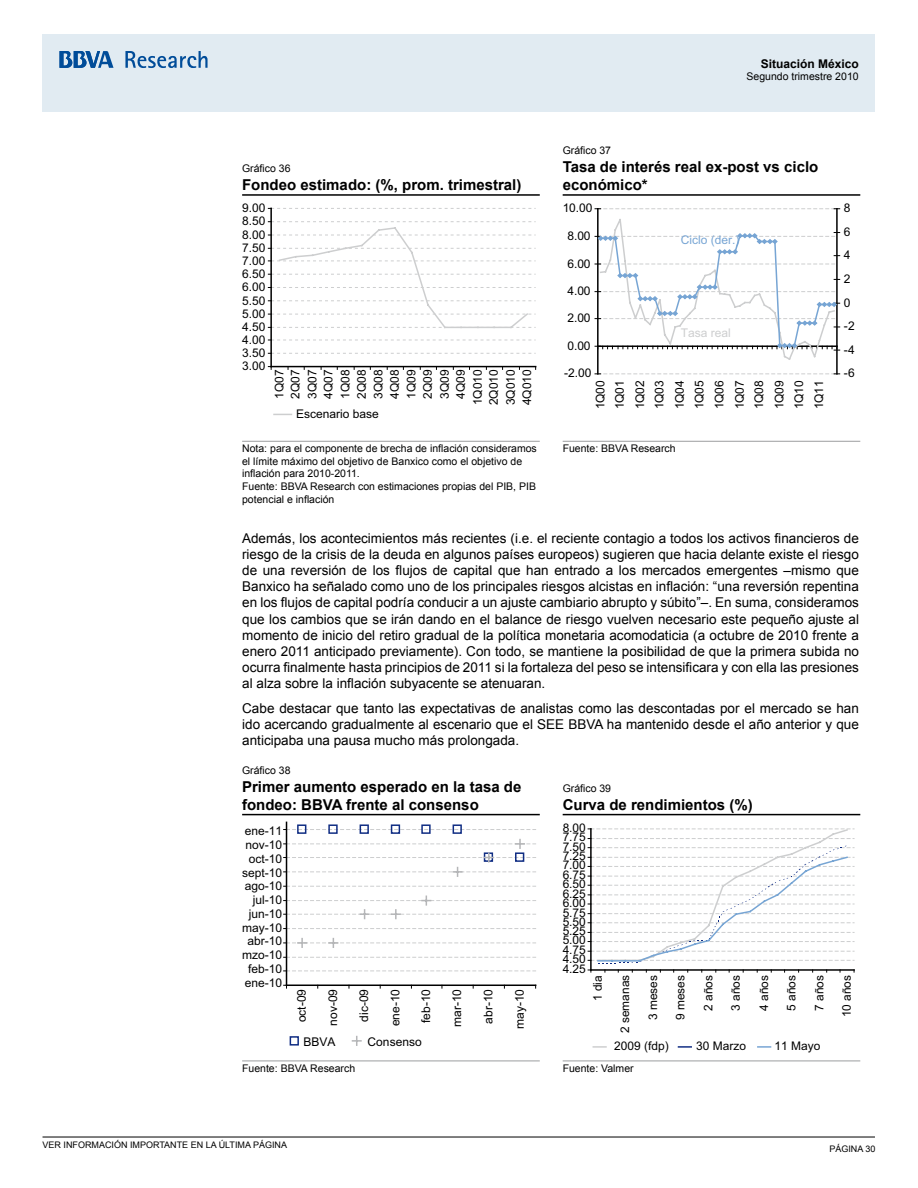
<style>
.page{position:relative;width:918px;height:1188px;background:#fff}
.page>*{position:absolute;margin:0;border:0;box-sizing:border-box;transform-origin:0 0}
.t1{font:700 15px/18px "Arial";color:#000}
.t2{font:13.5px/16.2px "Arial";color:#000;text-align:justify}
.t3{font:12px/16.5px "Arial";color:#000;text-align:center}
.t4{font:700 12px "Arial";color:#000}
.t5{font:12px "Arial";color:#77a5d4}
.t6{font:12px "Arial";color:#cdcecf}
.t7{font:11.85px "Arial";color:#000}
.t8{font:10.5px/12.6px "Arial";color:#000}
.t9{font:9px "Arial";color:#000}
</style>
<div class="page">
<div style="left:43px;top:34px;width:832px;height:77px;background:#e1ebf2"></div>
<svg style="left:125px;top:51px;width:83px;height:17px"></svg>
<svg style="left:60px;top:51px;width:54px;height:17px"></svg>
<hr style="left:43px;top:1137px;width:832px;height:1px;background:#000">
<hr style="left:242px;top:194px;width:298px;height:2px;background:#000">
<hr style="left:563px;top:194px;width:297px;height:2px;background:#000">
<hr style="left:270px;top:208px;width:2px;height:159px;background:#000">
<svg style="left:268px;top:353px;width:268px;height:1px"></svg>
<svg style="left:268px;top:340px;width:268px;height:1px"></svg>
<svg style="left:268px;top:208px;width:268px;height:1px"></svg>
<hr style="left:271px;top:366px;width:265px;height:1px;background:#000">
<svg style="left:268px;top:221px;width:268px;height:108px"></svg>
<svg style="left:274px;top:414px;width:17px;height:1px"></svg>
<hr style="left:597px;top:209px;width:2px;height:165px;background:#000">
<hr style="left:836px;top:209px;width:2px;height:165px;background:#000">
<svg style="left:595px;top:373px;width:245px;height:2px"></svg>
<svg style="left:595px;top:208px;width:245px;height:1px"></svg>
<svg style="left:595px;top:218px;width:245px;height:143px"></svg>
<hr style="left:242px;top:441px;width:298px;height:1px;background:#9c9e9f">
<hr style="left:563px;top:441px;width:297px;height:1px;background:#9c9e9f">
<hr style="left:242px;top:814px;width:298px;height:1px;background:#000">
<hr style="left:563px;top:814px;width:297px;height:1px;background:#000">
<hr style="left:286px;top:822px;width:1px;height:163px;background:#000">
<svg style="left:284px;top:971px;width:252px;height:1px"></svg>
<svg style="left:284px;top:957px;width:252px;height:1px"></svg>
<svg style="left:284px;top:928px;width:252px;height:1px"></svg>
<svg style="left:284px;top:886px;width:252px;height:1px"></svg>
<hr style="left:287px;top:985px;width:249px;height:1px;background:#000">
<svg style="left:284px;top:939px;width:252px;height:8px"></svg>
<svg style="left:284px;top:896px;width:252px;height:23px"></svg>
<svg style="left:284px;top:824px;width:252px;height:52px"></svg>
<div style="left:290px;top:1036px;width:9px;height:10px;border:2px solid #102d83"></div>
<svg style="left:352px;top:1037px;width:9px;height:8px"></svg>
<svg style="left:588px;top:828px;width:267px;height:144px"></svg>
<svg style="left:593px;top:1046px;width:13px;height:2px"></svg>
<svg style="left:678px;top:1046px;width:13px;height:2px"></svg>
<svg style="left:758px;top:1046px;width:13px;height:2px"></svg>
<hr style="left:242px;top:1061px;width:298px;height:1px;background:#9c9e9f">
<hr style="left:563px;top:1061px;width:297px;height:1px;background:#9c9e9f">
<p class="t4" style="left:761px;top:57px;width:100px">Situación México</p>
<p class="t8" style="left:747px;top:70px;width:114px">Segundo trimestre 2010</p>
<p class="t8" style="left:242px;top:162px;width:50px">Gráfico 36</p>
<p class="t1" style="left:242px;top:176px;width:281px">Fondeo estimado: (%, prom. trimestral)</p>
<p class="t8" style="left:563px;top:144px;width:50px">Gráfico 37</p>
<p class="t1" style="left:563px;top:158px;width:257px">Tasa de interés real ex-post vs ciclo económico*</p>
<p class="t3" style="left:242px;top:200px;width:25px">9.00</p>
<p class="t3" style="left:563px;top:200px;width:31px">10.00</p>
<p class="t3" style="left:844px;top:200px;width:8px">8</p>
<p class="t3" style="left:242px;top:213px;width:25px">8.50</p>
<p class="t3" style="left:242px;top:226px;width:25px">8.00</p>
<p class="t3" style="left:242px;top:240px;width:25px">7.50</p>
<p class="t3" style="left:242px;top:252px;width:25px">7.00</p>
<p class="t3" style="left:242px;top:266px;width:25px">6.50</p>
<p class="t3" style="left:242px;top:279px;width:25px">6.00</p>
<p class="t3" style="left:242px;top:292px;width:25px">5.50</p>
<p class="t3" style="left:568px;top:227px;width:25px">8.00</p>
<p class="t3" style="left:568px;top:255px;width:25px">6.00</p>
<p class="t3" style="left:568px;top:283px;width:25px">4.00</p>
<p class="t5" style="left:681px;top:233px;width:60px">Ciclo (der.)</p>
<p class="t3" style="left:844px;top:224px;width:8px">6</p>
<p class="t3" style="left:844px;top:247px;width:8px">4</p>
<p class="t3" style="left:844px;top:270px;width:8px">2</p>
<p class="t3" style="left:844px;top:294px;width:8px">0</p>
<p class="t3" style="left:242px;top:305px;width:25px">5.00</p>
<p class="t3" style="left:242px;top:319px;width:25px">4.50</p>
<p class="t3" style="left:242px;top:331px;width:25px">4.00</p>
<p class="t3" style="left:242px;top:345px;width:25px">3.50</p>
<p class="t3" style="left:568px;top:310px;width:25px">2.00</p>
<p class="t3" style="left:568px;top:337px;width:25px">0.00</p>
<p class="t6" style="left:681px;top:326px;width:51px">Tasa real</p>
<p class="t3" style="left:844px;top:318px;width:12px">-2</p>
<p class="t3" style="left:844px;top:341px;width:12px">-4</p>
<p class="t3" style="left:242px;top:358px;width:25px">3.00</p>
<p class="t3" style="left:271px;top:405px;width:37px;rotate:-90deg">1Q07<br>2Q07<br>3Q07<br>4Q07<br>1Q08<br>2Q08<br>3Q08<br>4Q08<br>1Q09<br>2Q09<br>3Q09<br>4Q09<br>1Q010<br>2Q010<br>3Q010<br>4Q010</p>
<p class="t3" style="left:296px;top:405px;width:84px">Escenario base</p>
<p class="t3" style="left:564px;top:365px;width:29px">-2.00</p>
<p class="t3" style="left:590px;top:409px;width:31px;line-height:20px;text-align:justify;rotate:-90deg">1Q00<br>1Q01<br>1Q02<br>1Q03<br>1Q04<br>1Q05<br>1Q06<br>1Q07<br>1Q08<br>1Q09<br>1Q10<br>1Q11</p>
<p class="t3" style="left:844px;top:365px;width:12px">-6</p>
<p class="t8" style="left:242px;top:442px;width:296px">Nota: para el componente de brecha de inflación consideramos el límite máximo del objetivo de Banxico como el objetivo de inflación para 2010-2011.<br>Fuente: BBVA Research con estimaciones propias del PIB, PIB potencial e inflación</p>
<p class="t8" style="left:563px;top:442px;width:115px">Fuente: BBVA Research</p>
<p class="t2" style="left:242px;top:530px;width:618px">Además, los acontecimientos más recientes (i.e. el reciente contagio a todos los activos financieros de riesgo de la crisis de la deuda en algunos países europeos) sugieren que hacia delante existe el riesgo de una reversión de los flujos de capital que han entrado a los mercados emergentes –mismo que Banxico ha señalado como uno de los principales riesgos alcistas en inflación: “una reversión repentina en los flujos de capital podría conducir a un ajuste cambiario abrupto y súbito”–. En suma, consideramos que los cambios que se irán dando en el balance de riesgo vuelven necesario este pequeño ajuste al momento de inicio del retiro gradual de la política monetaria acomodaticia (a octubre de 2010 frente a enero 2011 anticipado previamente). Con todo, se mantiene la posibilidad de que la primera subida no ocurra finalmente hasta principios de 2011 si la fortaleza del peso se intensificara y con ella las presiones al alza sobre la inflación subyacente se atenuaran.</p>
<p class="t2" style="left:242px;top:700px;width:618px">Cabe destacar que tanto las expectativas de analistas como las descontadas por el mercado se han ido acercando gradualmente al escenario que el SEE BBVA ha mantenido desde el año anterior y que anticipaba una pausa mucho más prolongada.</p>
<p class="t8" style="left:242px;top:764px;width:50px">Gráfico 38</p>
<p class="t1" style="left:242px;top:777px;width:281px">Primer aumento esperado en la tasa de fondeo: BBVA frente al consenso</p>
<p class="t8" style="left:563px;top:782px;width:50px">Gráfico 39</p>
<p class="t1" style="left:563px;top:795px;width:192px">Curva de rendimientos (%)</p>
<p class="t3" style="left:242px;top:824px;width:42px;line-height:13.8px;text-align:right">ene-11 nov-10 oct-10 sept-10 ago-10 jul-10 jun-10 may-10 abr-10 mzo-10 feb-10 ene-10</p>
<p class="t3" style="left:293px;top:1022px;width:35px;rotate:-90deg">oct-09</p>
<p class="t3" style="left:325px;top:1026px;width:38px;rotate:-90deg">nov-09</p>
<p class="t3" style="left:356px;top:1022px;width:34px;rotate:-90deg">dic-09</p>
<p class="t3" style="left:387px;top:1026px;width:39px;rotate:-90deg">ene-10</p>
<p class="t3" style="left:418px;top:1023px;width:36px;rotate:-90deg">feb-10</p>
<p class="t3" style="left:449px;top:1027px;width:40px;rotate:-90deg">mar-10</p>
<p class="t3" style="left:480px;top:1024px;width:36px;rotate:-90deg">abr-10</p>
<p class="t3" style="left:511px;top:1029px;width:42px;rotate:-90deg">may-10</p>
<p class="t3" style="left:303px;top:1033px;width:34px">BBVA</p>
<p class="t3" style="left:368px;top:1033px;width:56px">Consenso</p>
<p class="t7" style="left:563px;top:821px;width:25px">8.00</p>
<p class="t7" style="left:563px;top:831px;width:25px">7.75</p>
<p class="t7" style="left:563px;top:840px;width:25px">7.50</p>
<p class="t7" style="left:563px;top:849px;width:25px">7.25</p>
<p class="t7" style="left:563px;top:859px;width:25px">7.00</p>
<p class="t7" style="left:563px;top:868px;width:25px">6.75</p>
<p class="t7" style="left:563px;top:877px;width:25px">6.50</p>
<p class="t7" style="left:563px;top:887px;width:25px">6.25</p>
<p class="t7" style="left:563px;top:896px;width:25px">6.00</p>
<p class="t7" style="left:563px;top:906px;width:25px">5.75</p>
<p class="t7" style="left:563px;top:915px;width:25px">5.50</p>
<p class="t7" style="left:563px;top:925px;width:25px">5.25</p>
<p class="t7" style="left:563px;top:934px;width:25px">5.00</p>
<p class="t7" style="left:563px;top:943px;width:25px">4.75</p>
<p class="t7" style="left:563px;top:952px;width:25px">4.50</p>
<p class="t7" style="left:563px;top:962px;width:25px">4.25</p>
<p class="t7" style="left:591px;top:1001px;width:27px;rotate:-90deg">1 dia</p>
<p class="t7" style="left:618px;top:1033px;width:60px;rotate:-90deg">2 semanas</p>
<p class="t7" style="left:646px;top:1020px;width:46px;rotate:-90deg">3 meses</p>
<p class="t7" style="left:674px;top:1020px;width:46px;rotate:-90deg">9 meses</p>
<p class="t7" style="left:702px;top:1011px;width:37px;rotate:-90deg">2 años</p>
<p class="t7" style="left:729px;top:1011px;width:37px;rotate:-90deg">3 años</p>
<p class="t7" style="left:757px;top:1011px;width:37px;rotate:-90deg">4 años</p>
<p class="t7" style="left:785px;top:1011px;width:37px;rotate:-90deg">5 años</p>
<p class="t7" style="left:813px;top:1011px;width:37px;rotate:-90deg">7 años</p>
<p class="t7" style="left:840px;top:1017px;width:44px;rotate:-90deg">10 años</p>
<p class="t7" style="left:614px;top:1039px;width:56px">2009 (fdp)</p>
<p class="t7" style="left:696px;top:1039px;width:51px">30 Marzo</p>
<p class="t7" style="left:775px;top:1039px;width:47px">11 Mayo</p>
<p class="t8" style="left:242px;top:1062px;width:115px">Fuente: BBVA Research</p>
<p class="t8" style="left:563px;top:1062px;width:73px">Fuente: Valmer</p>
<p class="t9" style="left:43px;top:1140px;width:246px">VER INFORMACIÓN IMPORTANTE EN LA ÚLTIMA PÁGINA</p>
<p class="t9" style="left:829px;top:1144px;width:48px">PÁGINA 30</p>
</div>
